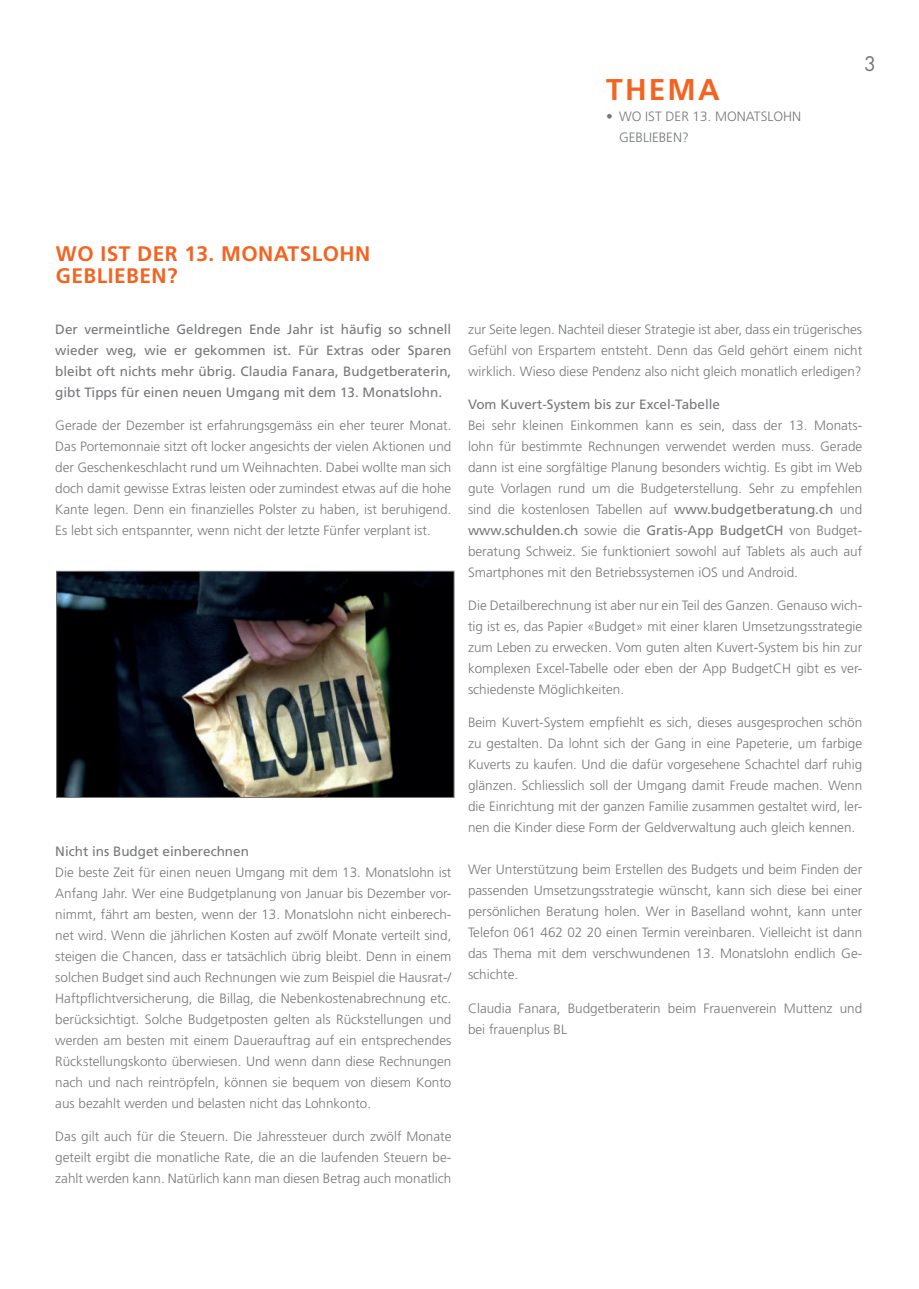
<style>
.page{position:relative;width:919px;height:1289px;background:#fff}
.page>*{position:absolute;margin:0;border:0;box-sizing:border-box;transform-origin:0 0}
.t1{font:700 30px "Frutiger";color:#f36421}
.t2{font:700 21px/22.5px "Frutiger";letter-spacing:.02em;color:#f36421}
.t3{font:19.5px "Futura";color:#76787b}
.t4{font:300 13.5px/21px "Frutiger";color:#76787b;text-align:justify}
.t5{font:13.5px/21px "Frutiger";color:#76787b;text-align:justify}
.s1{font-weight:400}
</style>
<div class="page">
<img style="left:58px;top:573px;width:394px;height:222px">
<div style="left:56px;top:571px;width:398px;height:226px;border:1px solid #76787b"></div>
<h1 class="t1" style="left:606px;top:72px;width:115px">THEMA</h1>
<p class="t4" style="left:619px;top:106px;width:184px;text-indent:-13px">• Wo ist der 13. Monatslohn geblieben?</p>
<h3 class="t3" style="left:864px;top:50px;width:14px">3</h3>
<h2 class="t2" style="left:56px;top:242px;width:316px">WO IST DER 13. MONATSLOHN<br>GEBLIEBEN?</h2>
<p class="t5" style="left:55px;top:318px;width:397px">Der vermeintliche Geldregen Ende Jahr ist häufig so schnell wieder weg, wie er gekommen ist. Für Extras oder Sparen bleibt oft nichts mehr übrig. Claudia Fanara, Budgetberaterin, gibt Tipps für einen neuen Umgang mit dem 13. Monatslohn.</p>
<p class="t4" style="left:55px;top:414px;width:397px">Gerade der Dezember ist erfahrungsgemäss ein eher teurer Monat.<br>Das Portemonnaie sitzt oft locker angesichts der vielen Aktionen und der Geschenkeschlacht rund um Weihnachten. Dabei wollte man sich doch damit gewisse Extras leisten oder zumindest etwas auf die hohe Kante legen. Denn ein finanzielles Polster zu haben, ist beruhigend.<br>Es lebt sich entspannter, wenn nicht der letzte Fünfer verplant ist.</p>
<p class="t5" style="left:55px;top:840px;width:195px">Nicht ins Budget einberechnen</p>
<p class="t4" style="left:55px;top:862px;width:397px">Die beste Zeit für einen neuen U mgang mit dem 13. Monatslohn ist Anfang Jahr. Wer eine Budgetplanung von Januar bis Dezember vor&shy;nimmt, fährt am besten, wenn der 13. Monatslohn nicht einberech&shy;net wird. Wenn die jährlichen Kosten auf zwölf Monate verteilt sind, steigen die Chancen, dass er tatsächlich übrig bleibt. Denn in einem solchen Budget sind auch Rechnungen wie zum Beispiel die Hausrat-/ Haftpflichtversicherung, die Billag, die Nebenkostenabrechnung etc. berücksichtigt. Solche Budgetposten gelten als Rückstellungen und werden am besten mit einem Dauerauftrag auf ein entsprechendes Rückstellungskonto überwiesen. U nd wenn dann diese Rechnungen nach und nach reintröpfeln, können sie bequem von diesem Konto aus bezahlt werden und belasten nicht das Lohnkonto.</p>
<p class="t4" style="left:55px;top:1126px;width:397px">Das gilt auch für die Steuern. Die Jahressteuer durch zwölf Monate geteilt ergibt die monatliche Rate, die an die laufenden Steuern be&shy;zahlt werden kann. Natürlich kann man diesen Betrag auch monatlich</p>
<p class="t4" style="left:468px;top:319px;width:396px">zur Seite legen. Nachteil dieser Strategie ist aber, dass ein trügerisches Gefühl von Erspartem entsteht. Denn das Geld gehört einem nicht wirklich. Wieso diese Pendenz also nicht gleich monatlich erledigen?</p>
<p class="t5" style="left:468px;top:394px;width:253px">Vom Kuvert-System bis zur Excel-Tabelle</p>
<p class="t4" style="left:468px;top:415px;width:396px">Bei sehr kleinen Einkommen kann es sein, dass der 13. Monats&shy;lohn für bestimmte Rechnungen verwendet werden muss. Gerade dann ist eine sorgfältige Planung besonders wichtig. Es gibt im Web gute Vorlagen rund um die Budgeterstellung. Sehr zu empfehlen sind die kostenlosen Tabellen auf <span class="s1">www.budgetberatung.ch</span> und <span class="s1">www.schulden.ch</span> sowie die <span class="s1">Gratis-App BudgetCH</span> von Budget&shy;beratung Schweiz. Sie funktioniert sowohl auf Tablets als auch auf Smartphones mit den Betriebssystemen iOS und Android.</p>
<p class="t4" style="left:468px;top:595px;width:396px">Die Detailberechnung ist aber nur ein Teil des Ganzen. Genauso wich&shy;tig ist es, das Papier «Budget» mit einer klaren U msetzungsstrategie zum Leben zu erwecken. Vom guten alten Kuvert-System bis hin zur komplexen Excel-Tabelle oder eben der App BudgetCH gibt es ver&shy;schiedenste Möglichkeiten.</p>
<p class="t4" style="left:468px;top:712px;width:396px">Beim Kuvert-System empfiehlt es sich, dieses ausgesprochen schön zu gestalten. Da lohnt sich der Gang in eine Papeterie, um farbige Kuverts zu kaufen. U nd die dafür vorgesehene Schachtel darf ruhig glänzen. Schliesslich soll der U mgang damit Freude machen. Wenn die Einrichtung mit der ganzen Familie zusammen gestaltet wird, ler&shy;nen die Kinder diese Form der Geldverwaltung auch gleich kennen.</p>
<p class="t4" style="left:468px;top:859px;width:396px">Wer U nterstützung beim Erstellen des Budgets und beim Finden der passenden U msetzungsstrategie wünscht, kann sich diese bei einer persönlichen Beratung holen. Wer in Baselland wohnt, kann unter Telefon 061 462 02 20 einen Termin vereinbaren. Vielleicht ist dann das Thema mit dem verschwundenen 13. Monatslohn endlich Ge&shy;schichte.</p>
<p class="t4" style="left:468px;top:997px;width:395px">Claudia Fanara, Budgetberaterin beim Frauenverein M uttenz und bei frauenplus BL</p>
</div>
